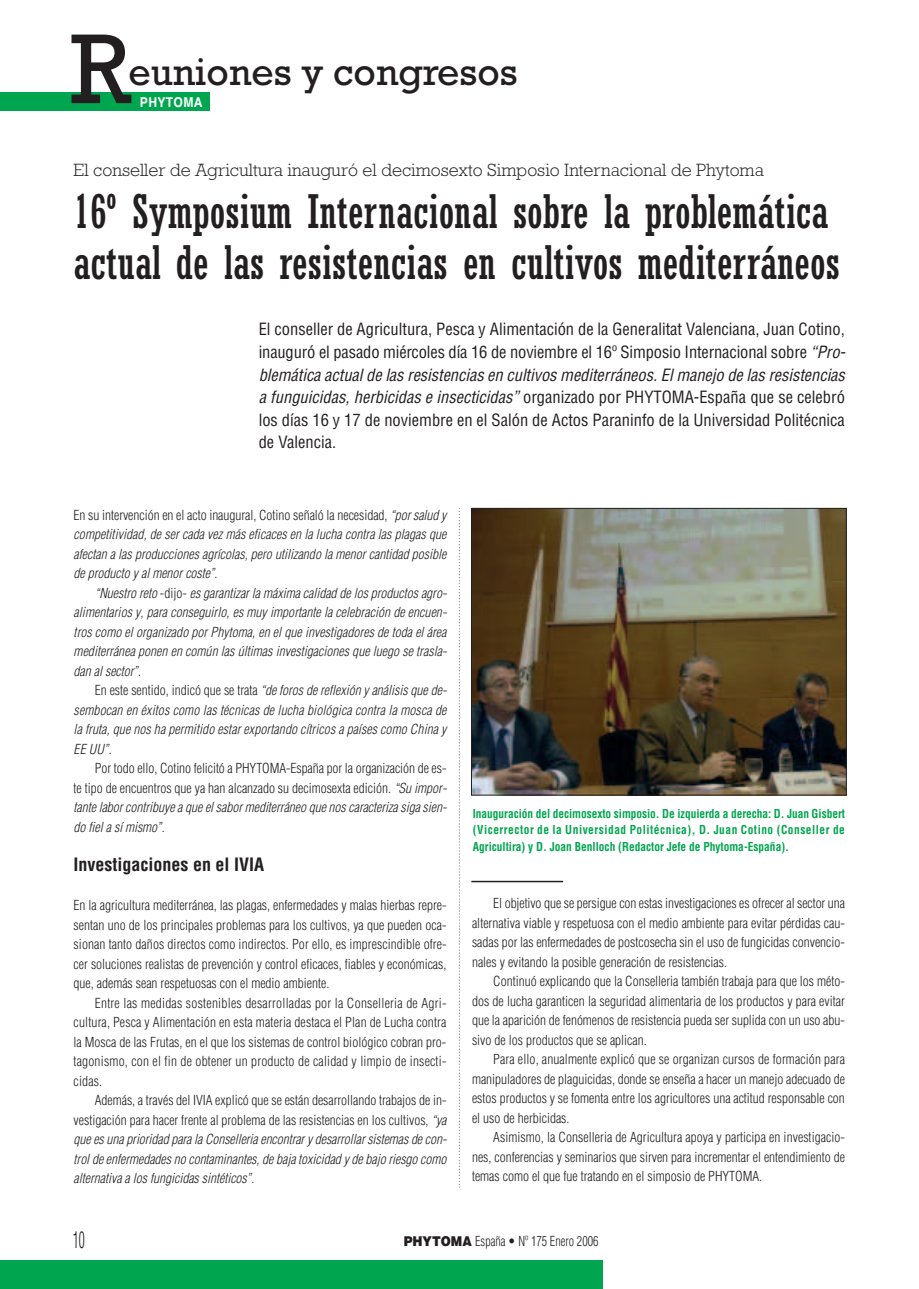
<style>
.page{position:relative;width:919px;height:1289px;background:#fff}
.page>*{position:absolute;margin:0;border:0;box-sizing:border-box;transform-origin:0 0}
.t1{font:100.95px "Rockwell";color:#231f20}
.t2{font:condensed 45.9px/51px "Rockwell";color:#231f20}
.t3{font:39px "Rockwell";color:#231f20}
.t4{font:300 condensed 22.5px "Helvetica";color:#231f20;scale:.6 1}
.t5{font:300 18px "Rockwell";color:#231f20}
.t6{font:700 condensed 18px "Helvetica";color:#231f20}
.t7{font:condensed 16.5px/22.5px "Helvetica";color:#231f20}
.t8{font:300 condensed 13.5px/19.5px "Helvetica";color:#231f20;text-align:justify}
.t9{font:italic 300 condensed 13.5px/19.5px "Helvetica";color:#231f20;text-align:justify}
.t10{font:300 condensed 13.5px "Helvetica";color:#231f20;scale:.9 1}
.t11{font:700 13.5px "Helvetica";letter-spacing:.03em;color:#fff;scale:.9 1}
.t12{font:700 condensed 12px/16.5px "Helvetica";color:#00a54f;text-align:justify;scale:.95 1}
.s1{font-style:italic}
.s2{font-style:normal}
.s3{font-weight:900;font-stretch:normal}
</style>
<div class="page">
<div style="left:0;top:1260px;width:602px;height:28px;background:#00a54f"></div>
<div style="left:0;top:93px;width:210px;height:18px;background:#00a54f"></div>
<svg style="left:459px;top:508px;width:1px;height:679px"></svg>
<img style="left:473px;top:510px;width:371px;height:283px">
<div style="left:471px;top:508px;width:375px;height:287px;border:1px solid #231f20"></div>
<hr style="left:471px;top:880px;width:92px;height:2px;background:#231f20">
<h1 class="t1" style="left:70px;top:35px;width:62px">R</h1>
<h3 class="t3" style="left:128px;top:59px;width:391px">euniones y congresos</h3>
<p class="t11" style="left:140px;top:97px;width:71px">PHYTOMA</p>
<h3 class="t5" style="left:74px;top:164px;width:691px">El conseller de Agricultura inauguró el decimosexto Simposio Internacional de Phytoma</h3>
<h2 class="t2" style="left:73px;top:190px;width:768px">16º Symposium Internacional sobre la problemática actual de las resistencias en cultivos mediterráneos</h2>
<p class="t7" style="left:259px;top:319px;width:591px">El conseller de Agricultura, Pesca y Alimentación de la Generalitat Valenciana, Juan Cotino, inauguró el pasado miércoles día 16 de noviembre el 16º Simposio Internacional sobre <span class="s1">“Pro&shy;blemática actualde las resistencias en cultivos mediterráneos.Elmanejo de las resistencias a funguicidas,herbicidas e insecticidas”</span>organizado por PHYTOMA-España que se celebró los días 16 y 17 de noviembre en el Salón de Actos Paraninfo de la Universidad Politécnica de Valencia.</p>
<p class="t9" style="left:74px;top:506px;width:377px"><span class="s2">En su intervención en el acto inaugural, Cotino señaló la necesidad,</span> “porsalud y competitividad,de sercada vezmás eficaces en la lucha contra las plagas que afectan a las producciones agrícolas,pero utilizando la menorcantidad posible de producto y almenorcoste”<span class="s2">.</span></p>
<p class="t9" style="left:74px;top:584px;width:377px;text-indent:21px">“Nuestro reto <span class="s2">- d i j o -</span> es garantizarla máxima calidad de los productos agro&shy;alimentarios y,para conseguirlo,es muy importante la celebración de encuen&shy;tros como elorganizado porPhytoma,en elque investigadores de toda elárea mediterránea ponen en común las últimas investigaciones que luego se trasla&shy;dan alsector”<span class="s2">.</span></p>
<p class="t9" style="left:74px;top:682px;width:377px;text-indent:21px"><span class="s2">E n e s t e s e n t i d o , i n d i c ó q u e s e t r a t a</span> “de foros de reflexión y análisis que de&shy;sembocan en éxitos como las técnicas de lucha biológica contra la mosca de la fruta,que nos ha permitido estarexportando cítricos a países como China y EE UU”<span class="s2">.</span></p>
<p class="t8" style="left:74px;top:760px;width:377px;text-align:left;text-indent:21px">Por todo ello, Cotino felicitó a PHYTOMA-España por la organización de es&shy;te tipo de encuentros que ya han alcanzado su decimosexta edición. <span class="s1">“Su impor&shy;tante laborcontribuye a que elsabormediterráneo que nos caracteriza siga sien&shy;do fiela sí mismo”</span>.</p>
<h3 class="t6" style="left:74px;top:857px;width:192px">Investigaciones en el IVIA</h3>
<p class="t8" style="left:74px;top:896px;width:374px">En la agricultura mediterránea, las plagas, enfermedades y malas hierbas repre&shy;sentan uno de los principales problemas para los cultivos, ya que pueden oca&shy;sionan tanto daños directos como indirectos. Por ello, es imprescindible ofre&shy;cer soluciones realistas de prevención y control eficaces, fiables y económicas, que, además sean respetuosas con el medio ambiente.</p>
<p class="t8" style="left:74px;top:994px;width:374px;text-indent:21px">Entre las medidas sostenibles desarrolladas por la Conselleria de Agri&shy;cultura, Pesca y Alimentación en esta materia destaca el Plan de Lucha contra la Mosca de las Frutas, en el que los sistemas de control biológico cobran pro&shy;tagonismo, con el fin de obtener un producto de calidad y limpio de insecti&shy;cidas.</p>
<p class="t9" style="left:74px;top:1091px;width:377px;text-align:left;text-indent:21px"><span class="s2">Además, a través del IVIA explicó que se están desarrollando trabajos de in&shy;vestigación para hacer frente al problema de las resistencias en los cultivos,</span> “ya que es una prioridad para la Conselleria encontrary desarrollarsistemas de con&shy;trolde enfermedades no contaminantes,de baja toxicidad y de bajo riesgo como alternativa a los fungicidas sintéticos”<span class="s2">.</span></p>
<p class="t12" style="left:473px;top:806px;width:393px">Inauguración del decimosexto simposio. De izquierda a derecha: D. Juan Gisbert (Vicerrector de la Universidad Politécnica), D. Juan Cotino (Conseller de Agricultira) y D. Joan Benlloch (Redactor Jefe de Phytoma-España).</p>
<p class="t8" style="left:472px;top:894px;width:374px;text-indent:21px">El objetivo que se persigue con estas investigaciones es ofrecer al sector una alternativa viable y respetuosa con el medio ambiente para evitar pérdidas cau&shy;sadas por las enfermedades de postcosecha sin el uso de fungicidas convencio&shy;nales y evitando la posible generación de resistencias.</p>
<p class="t8" style="left:472px;top:972px;width:374px;text-indent:21px">Continuó explicando que la Conselleria también trabaja para que los méto&shy;dos de lucha garanticen la seguridad alimentaria de los productos y para evitar que la aparición de fenómenos de resistencia pueda ser suplida con un uso abu&shy;sivo de los productos que se aplican.</p>
<p class="t8" style="left:472px;top:1050px;width:374px;text-indent:21px">Para ello, anualmente explicó que se organizan cursos de formación para manipuladores de plaguicidas, donde se enseña a hacer un manejo adecuado de estos productos y se fomenta entre los agricultores una actitud responsable con el uso de herbicidas.</p>
<p class="t8" style="left:472px;top:1128px;width:374px;text-indent:21px">Asimismo, la Conselleria de Agricultura apoya y participa en investigacio&shy;nes, conferencias y seminarios que sirven para incrementar el entendimiento de temas como el que fue tratando en el simposio de PHYTOMA.</p>
<h3 class="t4" style="left:73px;top:1230px;width:21px">10</h3>
<p class="t10" style="left:403px;top:1235px;width:218px"><span class="s3">PHYTOMA</span> España • Nº 175 Enero 2006</p>
</div>
